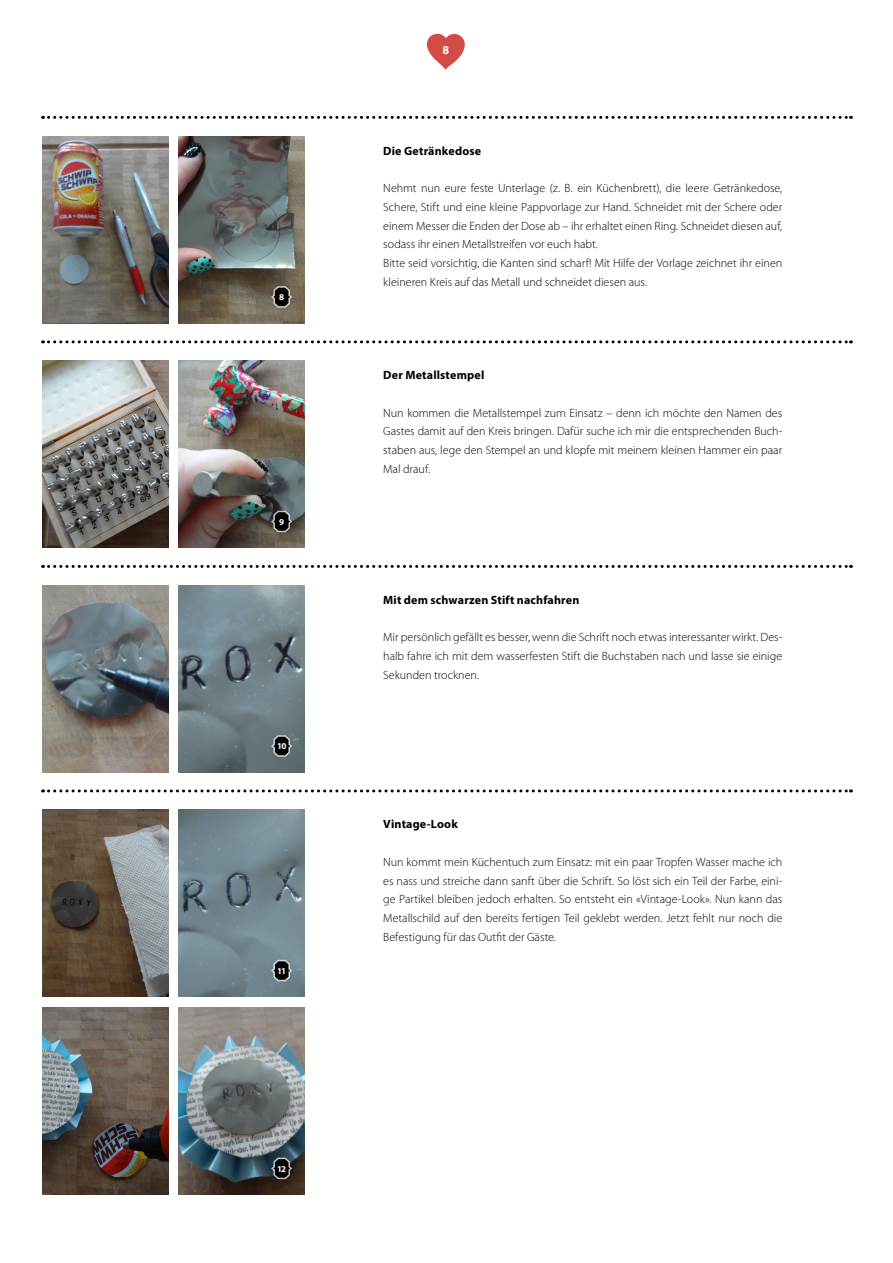
<style>
.page{position:relative;width:893px;height:1263px;background:#fff}
.page>*{position:absolute;margin:0;border:0;box-sizing:border-box;transform-origin:0 0}
.t1{font:300 12px/18.8px "Myriad Pro";color:#000;text-align:justify}
.t2{font:700 12px "Myriad Pro";letter-spacing:.015em;color:#000}
.t3{font:700 12px "Myriad Pro";color:#fff}
.t4{font:700 9px "Myriad Pro";color:#fff}
</style>
<div class="page">
<svg style="left:43px;top:340px;width:808px;height:3px"></svg>
<svg style="left:43px;top:565px;width:808px;height:3px"></svg>
<svg style="left:43px;top:789px;width:808px;height:3px"></svg>
<svg style="left:43px;top:116px;width:808px;height:3px"></svg>
<img style="left:179px;top:810px;width:126px;height:187px">
<img style="left:43px;top:810px;width:125px;height:187px">
<svg style="left:269px;top:958px;width:26px;height:25px"></svg>
<img style="left:179px;top:1007px;width:126px;height:187px">
<img style="left:43px;top:1007px;width:125px;height:187px">
<svg style="left:269px;top:1156px;width:26px;height:24px"></svg>
<img style="left:179px;top:361px;width:126px;height:187px">
<img style="left:43px;top:361px;width:125px;height:187px">
<svg style="left:269px;top:509px;width:26px;height:25px"></svg>
<img style="left:179px;top:585px;width:126px;height:187px">
<img style="left:43px;top:585px;width:125px;height:187px">
<svg style="left:269px;top:734px;width:26px;height:24px"></svg>
<img style="left:43px;top:136px;width:125px;height:187px">
<img style="left:179px;top:136px;width:126px;height:187px">
<svg style="left:269px;top:285px;width:26px;height:24px"></svg>
<svg style="left:427px;top:34px;width:38px;height:36px"></svg>
<p class="t4" style="left:279px;top:291px;width:6px">8</p>
<p class="t4" style="left:279px;top:516px;width:6px">9</p>
<p class="t4" style="left:277px;top:740px;width:11px">10</p>
<p class="t4" style="left:277px;top:965px;width:11px">11</p>
<p class="t4" style="left:277px;top:1163px;width:11px">12</p>
<p class="t3" style="left:442px;top:42px;width:8px">8</p>
<p class="t2" style="left:383px;top:143px;width:99px">Die Getränkedose</p>
<p class="t1" style="left:383px;top:179px;width:400px;text-align:left">Nehmt nun eure feste Unterlage (z. B. ein Küchenbrett), die leere Getränkedose, Schere, Stift und eine kleine Pappvorlage zur Hand. Schneidet mit der Schere oder einem Messer die Enden der Dose ab – ihr erhaltet einen Ring. Schneidet diesen auf, sodass ihr einen Metallstreifen vor euch habt.<br>Bitte seid vorsichtig, die Kanten sind scharf! Mit Hilfe der Vorlage zeichnet ihr einen kleineren Kreis auf das Metall und schneidet diesen aus.</p>
<p class="t2" style="left:383px;top:367px;width:103px">Der Metallstempel</p>
<p class="t1" style="left:383px;top:404px;width:400px">Nun kommen die Metallstempel zum Einsatz – denn ich möchte den Namen des Gastes damit auf den Kreis bringen. Dafür suche ich mir die entsprechenden Buch&shy;staben aus, lege den Stempel an und klopfe mit meinem kleinen Hammer ein paar Mal drauf.</p>
<p class="t2" style="left:383px;top:592px;width:198px">Mit dem schwarzen Stift nachfahren</p>
<p class="t1" style="left:383px;top:628px;width:400px">Mir persönlich gefällt es besser, wenn die Schrift noch etwas interessanter wirkt. Des&shy;halb fahre ich mit dem wasserfesten Stift die Buchstaben nach und lasse sie einige Sekunden trocknen.</p>
<p class="t2" style="left:383px;top:816px;width:76px">Vintage-Look</p>
<p class="t1" style="left:383px;top:853px;width:400px">Nun kommt mein Küchentuch zum Einsatz: mit ein paar Tropfen Wasser mache ich es nass und streiche dann sanft über die Schrift. So löst sich ein Teil der Farbe, eini&shy;ge Partikel bleiben jedoch erhalten. So entsteht ein «Vintage-Look». Nun kann das Metallschild auf den bereits fertigen Teil geklebt werden. Jetzt fehlt nur noch die Befestigung für das Outfit der Gäste.</p>
</div>
